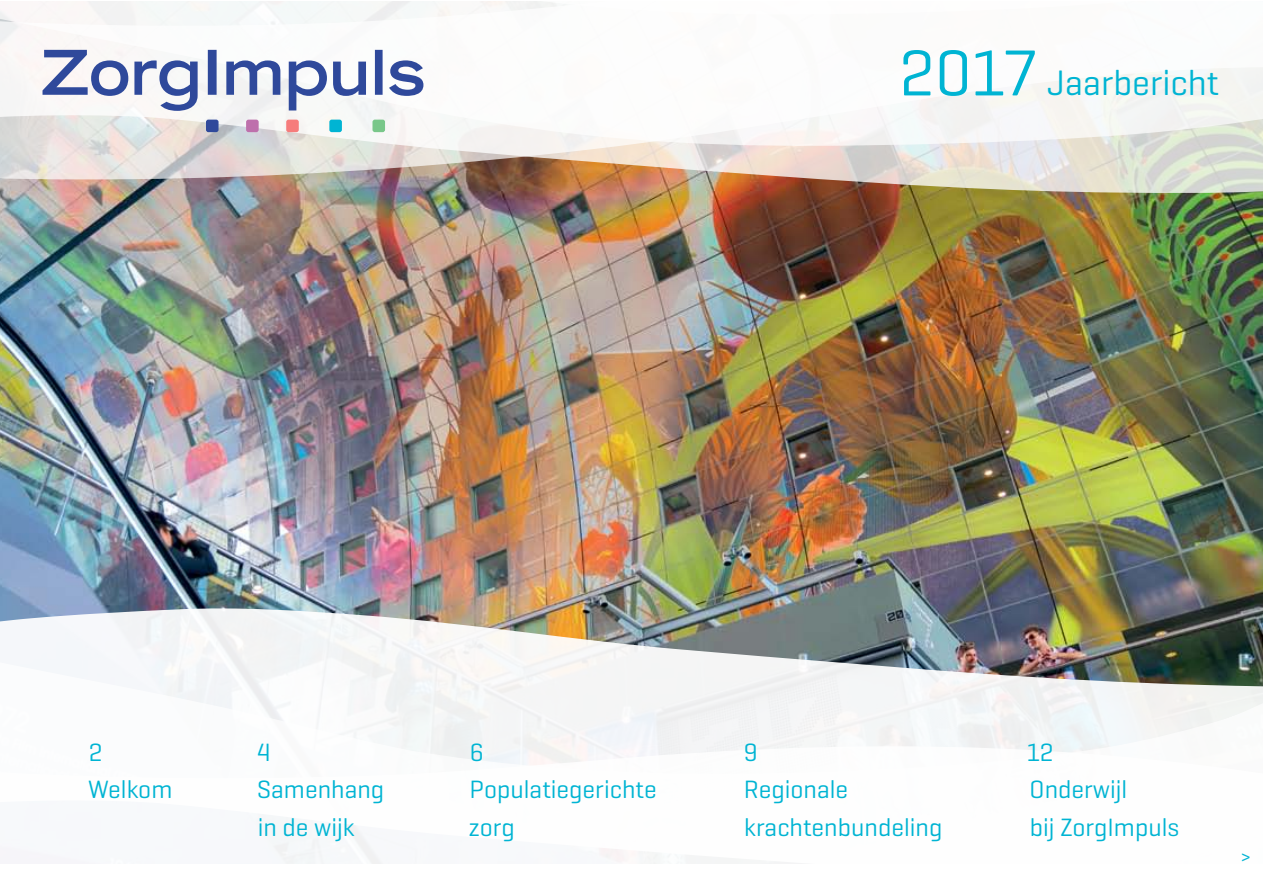
<style>
.page{position:relative;width:1263px;height:893px;background:#fff}
.page>*{position:absolute;margin:0;border:0;box-sizing:border-box;transform-origin:0 0}
.t1{font:66px "Geogrotesque";color:#00b4d3}
.t2{font:36px "Geogrotesque";color:#00b4d3}
.t3{font:25.5px/37.5px "Geogrotesque";color:#00b4d3}
.t4{font:19.5px "Geogrotesque";color:#00b4d3}
</style>
<div class="page">
<img style="left:0;top:193px;width:1263px;height:332px">
<img style="left:0;top:179px;width:1263px;height:14px">
<img style="left:0;top:525px;width:1263px;height:200px">
<svg style="left:262px;top:725px;width:941px;height:139px"></svg>
<svg style="left:0;top:1px;width:1263px;height:178px"></svg>
<div style="left:206px;top:120px;width:13px;height:12px;background:#2f499b;border-radius:2px"></div>
<div style="left:246px;top:120px;width:13px;height:12px;background:#be70ac;border-radius:2px"></div>
<div style="left:286px;top:120px;width:13px;height:12px;background:#f67c7b;border-radius:2px"></div>
<div style="left:329px;top:120px;width:13px;height:12px;background:#00b4d3;border-radius:2px"></div>
<div style="left:372px;top:120px;width:13px;height:12px;background:#79c78a;border-radius:2px"></div>
<svg style="left:43px;top:50px;width:380px;height:61px"></svg>
<h1 class="t1" style="left:899px;top:32px;width:139px">2017</h1>
<h2 class="t2" style="left:1047px;top:61px;width:173px">Jaarbericht</h2>
<p class="t3" style="left:88px;top:733px;width:86px">2<br>Welkom</p>
<p class="t3" style="left:257px;top:733px;width:129px">4<br>Samenhang in de wijk</p>
<p class="t3" style="left:469px;top:733px;width:189px">6<br>Populatiegerichte zorg</p>
<p class="t3" style="left:744px;top:733px;width:200px">9<br>Regionale krachtenbundeling</p>
<p class="t3" style="left:1027px;top:733px;width:154px">12<br>Onderwijl<br>bij ZorgImpuls</p>
<p class="t4" style="left:1241px;top:845px;width:11px">&gt;</p>
</div>
